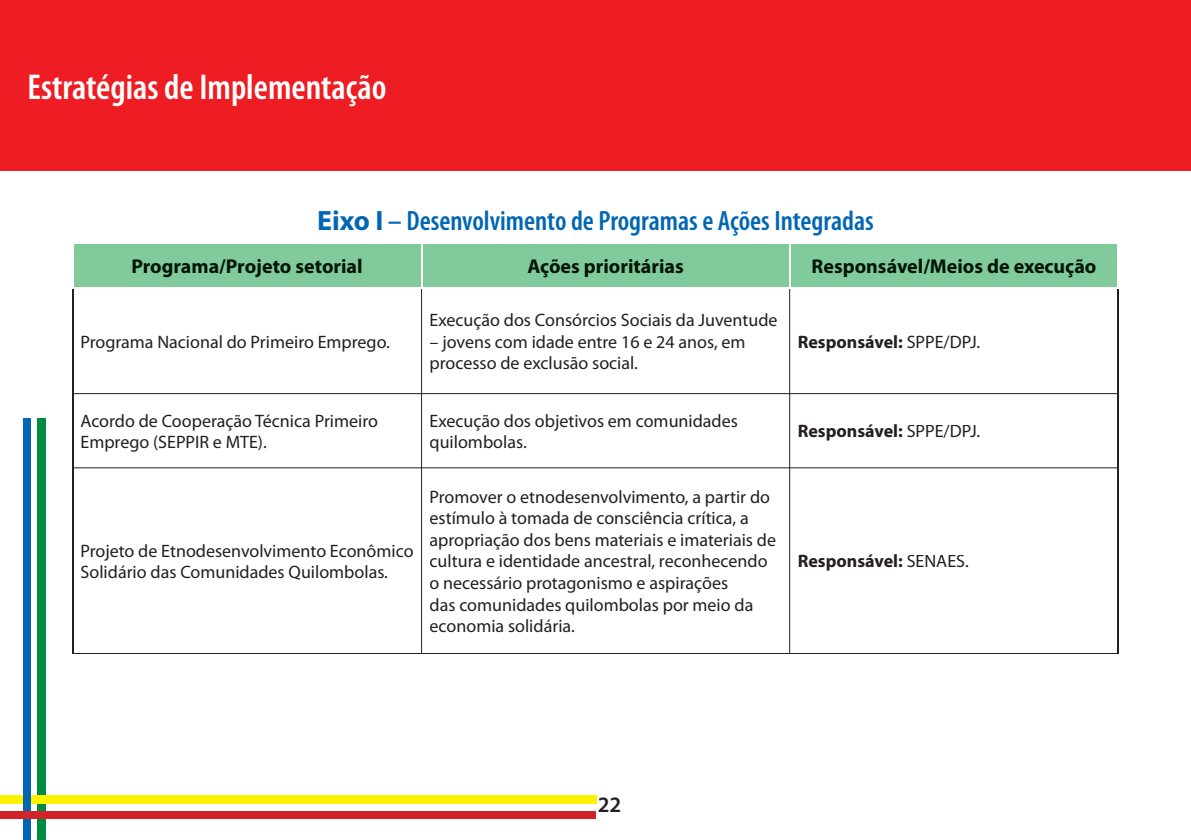
<style>
.page{position:relative;width:1191px;height:840px;background:#fff}
.page>*{position:absolute;margin:0;border:0;box-sizing:border-box;transform-origin:0 0}
.t1{font:600 condensed 36px "Myriad Pro";color:#fff}
.t2{font:600 condensed 28px "Myriad Pro";color:#0166b3}
.t3{font:600 22px "Myriad Pro";color:#231f20}
.t4{font:700 20px "Myriad Pro";color:#001504}
.t5{font:18px/21.6px "Myriad Pro";color:#231f20}
.t6{font:700 18px "Myriad Pro";color:#231f20}
.s1{font-weight:700;font-stretch:normal}
.s2{font-weight:400}
</style>
<div class="page">
<div style="left:38px;top:418px;width:8px;height:421px;background:#008b43"></div>
<div style="left:0;top:794px;width:596px;height:8px;background:#fff101"></div>
<div style="left:23px;top:418px;width:8px;height:421px;background:#0166b3"></div>
<div style="left:0;top:811px;width:596px;height:7px;background:#d1232a"></div>
<div style="left:1154px;top:0;width:37px;height:170px;background:#ee1d23"></div>
<div style="left:74px;top:244px;width:1043px;height:43px;background:#80ca9c"></div>
<svg style="left:72px;top:289px;width:1047px;height:364px"></svg>
<hr style="left:421px;top:243px;width:1px;height:45px;background:#fff">
<hr style="left:789px;top:243px;width:1px;height:45px;background:#fff">
<div style="left:133px;top:259px;width:228px;height:18px;background:#80ca9c"></div>
<div style="left:528px;top:259px;width:156px;height:18px;background:#80ca9c"></div>
<div style="left:813px;top:259px;width:283px;height:18px;background:#80ca9c"></div>
<div style="left:0;top:0;width:1174px;height:170px;background:#ee1d23"></div>
<h1 class="t1" style="left:28px;top:67px;width:360px">Estratégias de Implementação</h1>
<h2 class="t2" style="left:317px;top:205px;width:558px"><span class="s1">Eixo I</span> – Desenvolvimento de Programas e Ações Integradas</h2>
<p class="t4" style="left:131px;top:255px;width:233px">Programa/Projeto setorial</p>
<p class="t4" style="left:527px;top:255px;width:158px">Ações prioritárias</p>
<p class="t4" style="left:811px;top:255px;width:286px">Responsável/Meios de execução</p>
<p class="t5" style="left:80px;top:331px;width:311px">Programa Nacional do Primeiro Emprego.</p>
<p class="t5" style="left:429px;top:309px;width:349px">Execução dos Consórcios Sociais da Juventude</p>
<p class="t5" style="left:429px;top:331px;width:317px">– jovens com idade entre 16 e 24 anos, em processo de exclusão social.</p>
<p class="t6" style="left:797px;top:331px;width:184px">Responsável: <span class="s2">SPPE/DPJ.</span></p>
<p class="t5" style="left:80px;top:410px;width:299px">Acordo de Cooperação Técnica Primeiro<br>Emprego (SEPPIR e MTE).</p>
<p class="t5" style="left:429px;top:410px;width:310px">Execução dos objetivos em comunidades quilombolas.</p>
<p class="t6" style="left:797px;top:421px;width:184px">Responsável: <span class="s2">SPPE/DPJ.</span></p>
<p class="t5" style="left:80px;top:540px;width:334px">Projeto de Etnodesenvolvimento Econômico<br>Solidário das Comunidades Quilombolas.</p>
<p class="t5" style="left:429px;top:486px;width:348px">Promover o etnodesenvolvimento, a partir do estímulo à tomada de consciência crítica, a apropriação dos bens materiais e imateriais de cultura e identidade ancestral, reconhecendo o necessário protagonismo e aspirações<br>das comunidades quilombolas por meio da economia solidária.</p>
<p class="t6" style="left:797px;top:551px;width:173px">Responsável: <span class="s2">SENAES.</span></p>
<p class="t3" style="left:598px;top:791px;width:25px">22</p>
</div>
